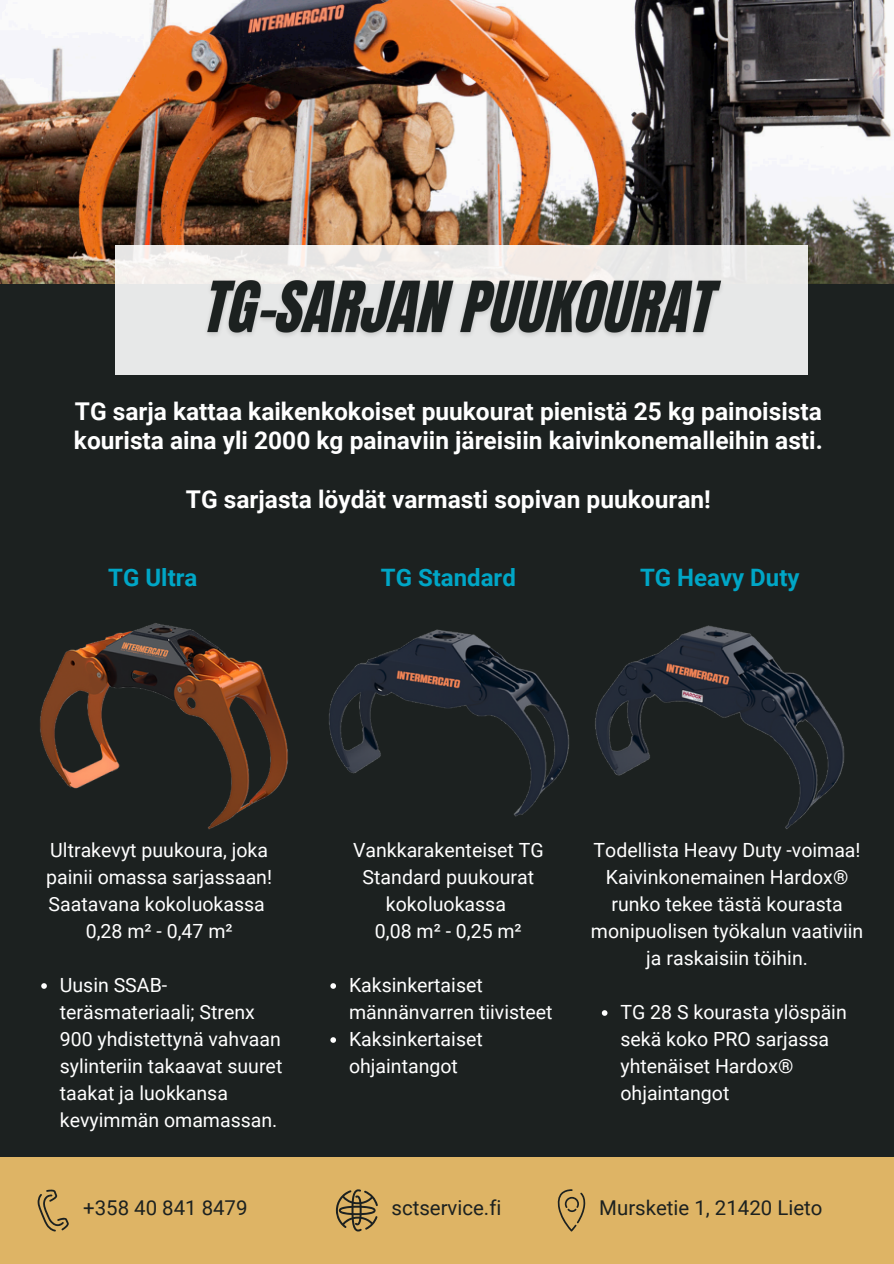
<style>
.page{position:relative;width:894px;height:1264px;background:#fff}
.page>*{position:absolute;margin:0;border:0;box-sizing:border-box;transform-origin:0 0}
.t1{font:700 24.45px/29.2px "Roboto";color:#fff}
.t2{font:700 24px "Roboto";color:#00a6c6}
.t3{font:20.4px "Roboto";color:#1c2120}
.t4{font:19.5px/27px "Roboto";color:#fff}
</style>
<div class="page">
<div style="left:0;top:0;width:893px;height:1263px;background:#1c2120"></div>
<img style="left:0;top:0;width:893px;height:283px">
<div style="left:115px;top:245px;width:692px;height:129px;background:linear-gradient(to bottom,#efecea,#e4e7e7)"></div>
<div style="left:0;top:1157px;width:893px;height:106px;background:#deb465"></div>
<svg style="left:336px;top:1189px;width:41px;height:42px"></svg>
<svg style="left:557px;top:1189px;width:28px;height:42px"></svg>
<svg style="left:37px;top:1189px;width:32px;height:42px"></svg>
<img style="left:40px;top:623px;width:248px;height:207px">
<img style="left:329px;top:629px;width:240px;height:188px">
<img style="left:595px;top:625px;width:250px;height:204px">
<img style="left:197px;top:265px;width:532px;height:88px">
<svg style="left:41px;top:983px;width:6px;height:5px"></svg>
<svg style="left:330px;top:983px;width:6px;height:5px"></svg>
<svg style="left:330px;top:1037px;width:6px;height:5px"></svg>
<svg style="left:601px;top:1010px;width:6px;height:5px"></svg>
<h2 class="t1" style="left:74px;top:397px;width:750px">TG sarja kattaa kaikenkokoiset puukourat pienistä 25 kg painoisista kourista aina yli 2000 kg painaviin järeisiin kaivinkonemalleihin asti.</h2>
<h2 class="t1" style="left:186px;top:484px;width:526px">TG sarjasta löydät varmasti sopivan puukouran!</h2>
<p class="t2" style="left:108px;top:563px;width:91px">TG Ultra</p>
<p class="t2" style="left:381px;top:563px;width:136px">TG Standard</p>
<p class="t2" style="left:640px;top:563px;width:161px">TG Heavy Duty</p>
<p class="t4" style="left:46px;top:837px;width:227px">Ultrakevyt puukoura, joka painii omassa sarjassaan!</p>
<p class="t4" style="left:49px;top:891px;width:218px">Saatavana kokoluokassa</p>
<p class="t4" style="left:86px;top:918px;width:148px">0,28 m² - 0,47 m²</p>
<p class="t4" style="left:60px;top:972px;width:224px">Uusin SSAB&shy;teräsmateriaali; Strenx<br>900 yhdistettynä vahvaan sylinteriin takaavat suuret taakat ja luokkansa kevyimmän omamassan.</p>
<p class="t4" style="left:353px;top:837px;width:192px;text-align:center">Vankkarakenteiset TG<br>Standard puukourat kokoluokassa</p>
<p class="t4" style="left:375px;top:918px;width:148px">0,08 m² - 0,25 m²</p>
<p class="t4" style="left:349px;top:972px;width:205px">Kaksinkertaiset männänvarren tiivisteet</p>
<p class="t4" style="left:349px;top:1026px;width:135px">Kaksinkertaiset ohjaintangot</p>
<p class="t4" style="left:590px;top:837px;width:274px;text-align:center">Todellista Heavy Duty -voimaa!<br>Kaivinkonemainen Hardox® runko tekee tästä kourasta monipuolisen työkalun vaativiin ja raskaisiin töihin.</p>
<p class="t4" style="left:620px;top:999px;width:228px">TG 28 S kourasta ylöspäin sekä koko PRO sarjassa yhtenäiset Hardox® ohjaintangot</p>
<p class="t3" style="left:83px;top:1195px;width:166px">+358 40 841 8479</p>
<p class="t3" style="left:391px;top:1195px;width:111px">sctservice.fi</p>
<p class="t3" style="left:599px;top:1195px;width:225px">Mursketie 1, 21420 Lieto</p>
</div>
